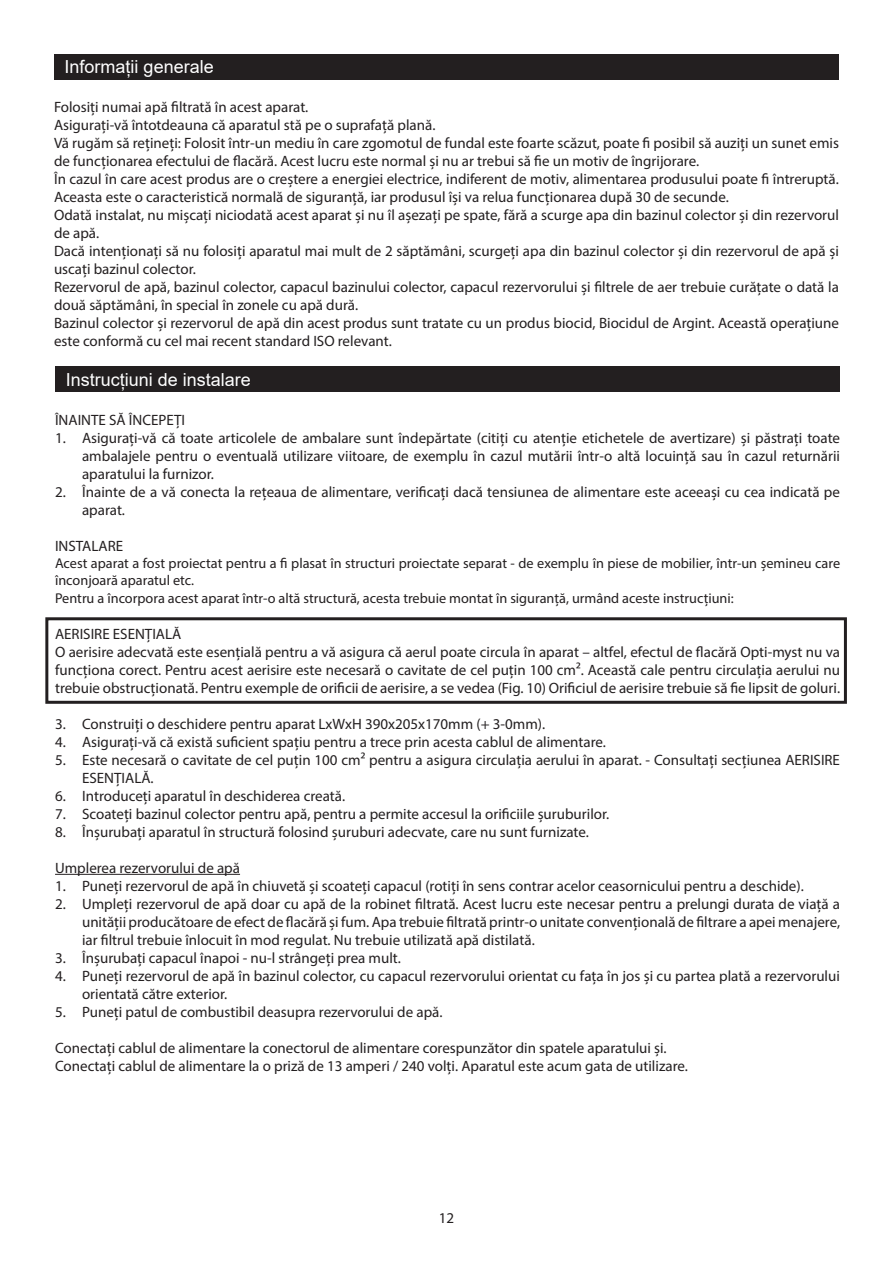
<style>
.page{position:relative;width:893px;height:1263px;background:#fff}
.page>*{position:absolute;margin:0;border:0;box-sizing:border-box;transform-origin:0 0}
.t1{font:18px "Arial";color:#fff}
.t2{font:15px/18px "Myriad Pro";color:#231f20}
.t3{font:14.25px/17.1px "Myriad Pro";color:#231f20}
</style>
<div class="page">
<div style="left:54px;top:54px;width:785px;height:26px;background:#231f20"></div>
<div style="left:55px;top:366px;width:785px;height:26px;background:#231f20"></div>
<hr style="left:55px;top:874px;width:185px;height:1px;background:#231f20">
<div style="left:45px;top:617px;width:802px;height:87px;border:3px solid #231f20"></div>
<p class="t1" style="left:65px;top:55px;width:151px">Informații generale</p>
<p class="t2" style="left:54px;top:98px;width:256px">Folosiți numai apă filtrată în acest aparat.</p>
<p class="t2" style="left:54px;top:116px;width:383px">Asigurați-vă întotdeauna că aparatul stă pe o suprafață plană.</p>
<p class="t2" style="left:54px;top:134px;width:786px">Vă rugăm să rețineți: Folosit într-un mediu în care zgomotul de fundal este foarte scăzut, poate fi posibil să auziți un sunet emis de funcționarea efectului de flacără. Acest lucru este normal și nu ar trebui să fie un motiv de îngrijorare.</p>
<p class="t2" style="left:54px;top:170px;width:786px">În cazul în care acest produs are o creștere a energiei electrice, indiferent de motiv, alimentarea produsului poate fi întreruptă.<br>Aceasta este o caracteristică normală de siguranță, iar produsul își va relua funcționarea după 30 de secunde.</p>
<p class="t2" style="left:54px;top:206px;width:786px">Odată instalat, nu mișcați niciodată acest aparat și nu îl așezați pe spate, fără a scurge apa din bazinul colector și din rezervorul de apă.</p>
<p class="t2" style="left:54px;top:242px;width:786px">Dacă intenționați să nu folosiți aparatul mai mult de 2 săptămâni, scurgeți apa din bazinul colector și din rezervorul de apă și uscați bazinul colector.</p>
<p class="t2" style="left:54px;top:278px;width:786px">Rezervorul de apă, bazinul colector, capacul bazinului colector, capacul rezervorului și filtrele de aer trebuie curățate o dată la două săptămâni, în special în zonele cu apă dură.</p>
<p class="t2" style="left:54px;top:314px;width:787px">Bazinul colector și rezervorul de apă din acest produs sunt tratate cu un produs biocid, Biocidul de Argint. Această operațiune este conformă cu cel mai recent standard ISO relevant.</p>
<p class="t1" style="left:66px;top:367px;width:187px">Instrucțiuni de instalare</p>
<p class="t2" style="left:55px;top:410px;width:132px">ÎNAINTE SĂ ÎNCEPEȚI</p>
<p class="t2" style="left:82px;top:428px;width:760px;text-align:justify;text-indent:-27px">1. Asigurați-vă că toate articolele de ambalare sunt îndepărtate (citiți cu atenție etichetele de avertizare) și păstrați toate ambalajele pentru o eventuală utilizare viitoare, de exemplu în cazul mutării într-o altă locuință sau în cazul returnării aparatului la furnizor.</p>
<p class="t2" style="left:82px;top:482px;width:759px;text-indent:-27px">2. Înainte de a vă conecta la rețeaua de alimentare, verificați dacă tensiunea de alimentare este aceeași cu cea indicată pe aparat.</p>
<p class="t2" style="left:55px;top:536px;width:70px">INSTALARE</p>
<p class="t3" style="left:55px;top:554px;width:787px">Acest aparat a fost proiectat pentru a fi plasat în structuri proiectate separat - de exemplu în piese de mobilier, într-un șemineu care înconjoară aparatul etc.</p>
<p class="t3" style="left:55px;top:589px;width:680px">Pentru a încorpora acest aparat într-o altă structură, acesta trebuie montat în siguranță, urmând aceste instrucțiuni:</p>
<p class="t2" style="left:55px;top:624px;width:128px">AERISIRE ESENȚIALĂ</p>
<p class="t2" style="left:55px;top:642px;width:787px;text-align:justify">O aerisire adecvată este esențială pentru a vă asigura că aerul poate circula în aparat – altfel, efectul de flacără Opti-myst nu va funcționa corect. Pentru acest aerisire este necesară o cavitate de cel puțin 100 cm². Această cale pentru circulația aerului nu trebuie obstrucționată. Pentru exemple de orificii de aerisire, a se vedea (Fig. 10) Orificiul de aerisire trebuie să fie lipsit de goluri.</p>
<p class="t2" style="left:55px;top:714px;width:492px">3. Construiți o deschidere pentru aparat LxWxH 390x205x170mm (+ 3-0mm).</p>
<p class="t2" style="left:55px;top:732px;width:552px">4. Asigurați-vă că există suficient spațiu pentru a trece prin acesta cablul de alimentare.</p>
<p class="t2" style="left:82px;top:750px;width:759px;text-indent:-27px">5. Este necesară o cavitate de cel puțin 100 cm² pentru a asigura circulația aerului în aparat. - Consultați secțiunea AERISIRE<br>ESENȚIALĂ.</p>
<p class="t2" style="left:55px;top:786px;width:292px">6. Introduceți aparatul în deschiderea creată.</p>
<p class="t2" style="left:55px;top:804px;width:556px">7. Scoateți bazinul colector pentru apă, pentru a permite accesul la orificiile șuruburilor.</p>
<p class="t2" style="left:55px;top:822px;width:535px">8. Înșurubați aparatul în structură folosind șuruburi adecvate, care nu sunt furnizate.</p>
<p class="t2" style="left:55px;top:858px;width:186px">Umplerea rezervorului de apă</p>
<p class="t2" style="left:55px;top:876px;width:750px">1. Puneți rezervorul de apă în chiuvetă și scoateți capacul (rotiți în sens contrar acelor ceasornicului pentru a deschide).</p>
<p class="t2" style="left:82px;top:894px;width:759px;text-align:justify;text-indent:-27px">2. Umpleți rezervorul de apă doar cu apă de la robinet filtrată. Acest lucru este necesar pentru a prelungi durata de viață a unității producătoare de efect de flacără și fum. Apa trebuie filtrată printr-o unitate convențională de filtrare a apei menajere, iar filtrul trebuie înlocuit în mod regulat. Nu trebuie utilizată apă distilată.</p>
<p class="t2" style="left:55px;top:948px;width:347px">3. Înșurubați capacul înapoi - nu-l strângeți prea mult.</p>
<p class="t2" style="left:82px;top:966px;width:759px;text-indent:-27px">4. Puneți rezervorul de apă în bazinul colector, cu capacul rezervorului orientat cu fața în jos și cu partea plată a rezervorului orientată către exterior.</p>
<p class="t2" style="left:55px;top:1002px;width:389px">5. Puneți patul de combustibil deasupra rezervorului de apă.</p>
<p class="t2" style="left:55px;top:1038px;width:613px">Conectați cablul de alimentare la conectorul de alimentare corespunzător din spatele aparatului și.</p>
<p class="t2" style="left:55px;top:1056px;width:634px">Conectați cablul de alimentare la o priză de 13 amperi / 240 volți. Aparatul este acum gata de utilizare.</p>
<p class="t2" style="left:439px;top:1209px;width:17px">12</p>
</div>
